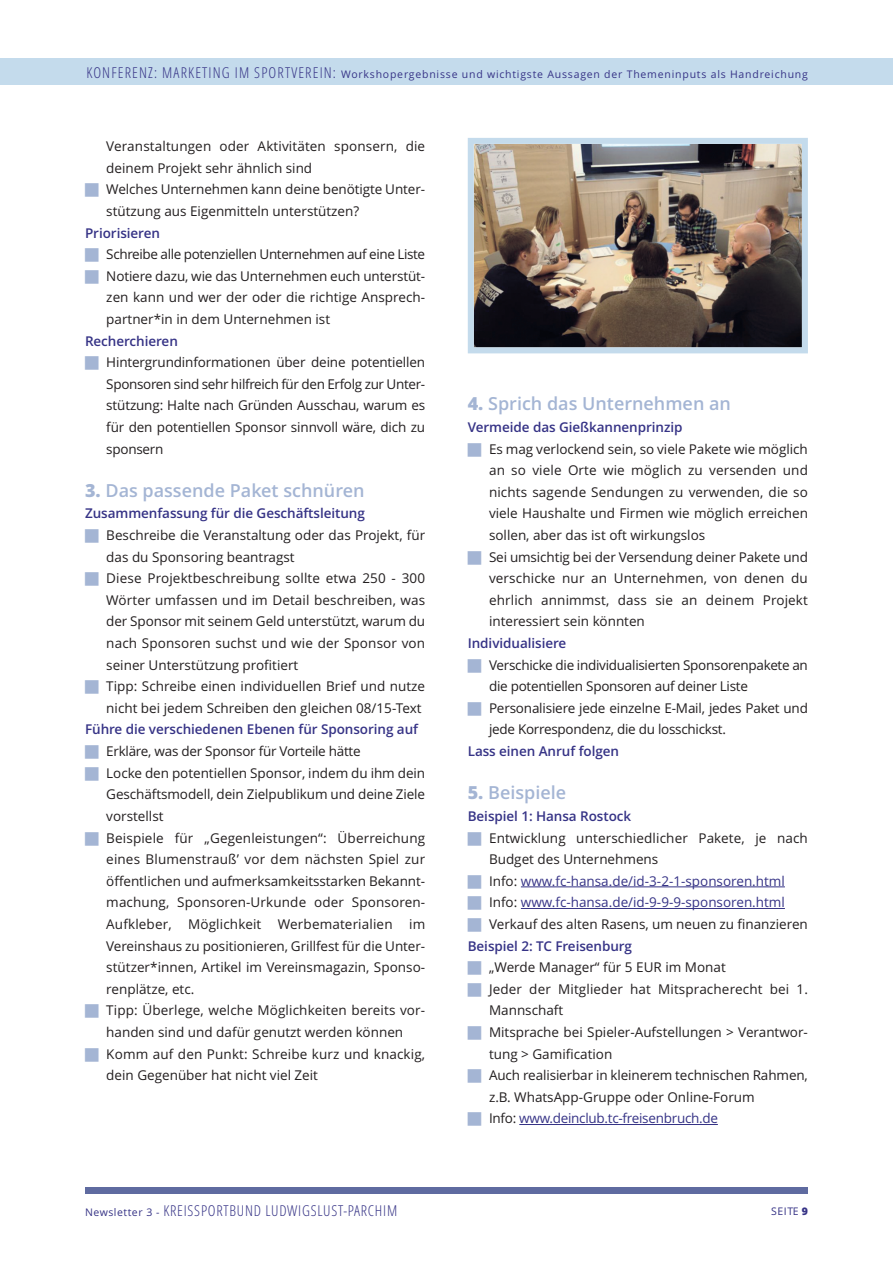
<style>
.page{position:relative;width:893px;height:1263px;background:#fff}
.page>*{position:absolute;margin:0;border:0;box-sizing:border-box;transform-origin:0 0}
.t1{font:600 18px "Open Sans";color:#a4b5d4}
.t2{font:300 15px "Open Sans Condensed";letter-spacing:.05em;color:#363386}
.t3{font:13.5px/21.6px "Open Sans";color:#231f20}
.t4{font:600 13.5px "Open Sans";letter-spacing:-.005em;color:#363386}
.t5{font:13.5px/21.6px "Open Sans";letter-spacing:-.02em;color:#231f20}
.t6{font:10.5px "Open Sans";letter-spacing:.075em;color:#363386}
.s1{font-family:"Open Sans Condensed";font-weight:300;font-size:15px}
.s2{font-weight:800}
.s3{color:#363386}
.s4{font-family:"Open Sans";font-weight:400;font-size:10.5px}
</style>
<div class="page">
<div style="left:85px;top:1188px;width:723px;height:6px;background:#5f6ba0"></div>
<div style="left:0;top:58px;width:893px;height:27px;background:#c4dbec"></div>
<img style="left:475px;top:145px;width:326px;height:201px">
<div style="left:468px;top:138px;width:340px;height:215px;border:6px solid #c4dbec"></div>
<hr style="left:521px;top:886px;width:264px;height:1px;background:#363386">
<hr style="left:521px;top:908px;width:264px;height:1px;background:#363386">
<hr style="left:519px;top:1124px;width:199px;height:1px;background:#363386">
<p class="t6" style="left:87px;top:69px;width:723px"><span class="s1">KONFERENZ: MARKETING IM SPORTVEREIN:</span> Workshopergebnisse und wichtigste Aussagen der Themeninputs als Handreichung</p>
<p class="t3" style="left:106px;top:136px;width:320px">Veranstaltungen oder Aktivitäten sponsern, die deinem Projekt sehr ähnlich sind<br>Welches unternehmen kann deine benötigte unter&shy;stützung aus Eigenmitteln unterstützen?</p>
<p class="t4" style="left:85px;top:225px;width:76px">Priorisieren</p>
<p class="t3" style="left:106px;top:244px;width:320px;text-align:justify">Schreibe alle potenziellen unternehmen auf eine Liste Notiere dazu, wie das unternehmen euch unterstüt&shy;zen kann und wer der oder die richtige Ansprech&shy;partner*in in dem unternehmen ist</p>
<p class="t4" style="left:85px;top:333px;width:94px">Recherchieren</p>
<p class="t3" style="left:106px;top:352px;width:320px;text-align:justify">Hintergrundinformationen über deine potentiellen Sponsoren sind sehr hilfreich für den Erfolg zur unter&shy;stützung: Halte nach Gründen Ausschau, warum es für den potentiellen Sponsor sinnvoll wäre, dich zu sponsern</p>
<h1 class="t1" style="left:85px;top:480px;width:281px"><span class="s2">3.</span> Das passende Paket schnüren</h1>
<p class="t4" style="left:85px;top:506px;width:281px">Zusammenfassung für die Geschäftsleitung</p>
<p class="t3" style="left:106px;top:525px;width:320px">Beschreibe die Veranstaltung oder das Projekt, für das du Sponsoring beantragst<br>Diese Projektbeschreibung sollte etwa 250 - 300<br>Wörter umfassen und im Detail beschreiben, was der Sponsor mit seinem Geld unterstützt, warum du nach Sponsoren suchst und wie der Sponsor von seiner unterstützung profitiert<br>Tipp: Schreibe einen individuellen Brief und nutze nicht bei jedem Schreiben den gleichen 08/15-Text</p>
<p class="t4" style="left:85px;top:722px;width:335px">Führe die verschiedenen Ebenen für Sponsoring auf</p>
<p class="t3" style="left:106px;top:741px;width:320px">Erkläre, was der Sponsor für Vorteile hätte<br>Locke den potentiellen Sponsor, indem du ihm dein Geschäftsmodell, dein Zielpublikum und deine Ziele vorstellst<br>Beispiele für „Gegenleistungen“: überreichung eines Blumenstrauß’ vor dem nächsten Spiel zur öffentlichen und aufmerksamkeitsstarken Bekannt&shy;machung, Sponsoren-urkunde oder Sponsoren-Aufkleber, Möglichkeit Werbematerialien im Vereinshaus zu positionieren, Grillfest für die unter&shy;stützer*innen, Artikel im Vereinsmagazin, Sponso&shy;renplätze, etc.<br>Tipp: überlege, welche Möglichkeiten bereits vor&shy;handen sind und dafür genutzt werden können Komm auf den Punkt: Schreibe kurz und knackig, dein Gegenüber hat nicht viel Zeit</p>
<h1 class="t1" style="left:468px;top:394px;width:265px"><span class="s2">4.</span> Sprich das Unternehmen an</h1>
<p class="t4" style="left:468px;top:419px;width:216px">Vermeide das Gießkannenprinzip</p>
<p class="t3" style="left:489px;top:438px;width:320px">Es mag verlockend sein, so viele Pakete wie möglich an so viele Orte wie möglich zu versenden und nichts sagende Sendungen zu verwenden, die so viele Haushalte und Firmen wie möglich erreichen sollen, aber das ist oft wirkungslos<br>Sei umsichtig bei der Versendung deiner Pakete und verschicke nur an unternehmen, von denen du ehrlich annimmst, dass sie an deinem Projekt interessiert sein könnten</p>
<p class="t4" style="left:468px;top:635px;width:100px">Individualisiere</p>
<p class="t5" style="left:489px;top:654px;width:320px">Verschicke die individualisierten Sponsorenpakete an die potentiellen Sponsoren auf deiner Liste Personalisiere jede einzelne E-Mail, jedes Paket und jede Korrespondenz, die du losschickst.</p>
<p class="t4" style="left:468px;top:743px;width:153px">Lass einen Anruf folgen</p>
<h1 class="t1" style="left:468px;top:782px;width:100px"><span class="s2">5.</span> Beispiele</h1>
<p class="t4" style="left:468px;top:808px;width:165px">Beispiel 1: Hansa Rostock</p>
<p class="t3" style="left:489px;top:827px;width:320px">Entwicklung unterschiedlicher Pakete, je nach Budget des unternehmens<br>Info: <span class="s3">www.fc-hansa.de/id-3-2-1-sponsoren.html </span>Info: <span class="s3">www.fc-hansa.de/id-9-9-9-sponsoren.html </span>Verkauf des alten Rasens, um neuen zu finanzieren</p>
<p class="t4" style="left:468px;top:938px;width:166px">Beispiel 2: TC Freisenburg</p>
<p class="t3" style="left:489px;top:957px;width:320px">„Werde Manager“ für 5 EuR im Monat<br>Jeder der Mitglieder hat Mitspracherecht bei 1.<br>Mannschaft<br>Mitsprache bei Spieler-Aufstellungen &gt; Verantwor&shy;tung &gt; Gamification<br>Auch realisierbar in kleinerem technischen Rahmen, z.B. WhatsApp-Gruppe oder Online-Forum<br>Info: <span class="s3">www.deinclub.tc-freisenbruch.de</span></p>
<p class="t2" style="left:85px;top:1202px;width:314px"><span class="s4">Newsletter 3 -</span> KREISSPORTBUND LUDWIGSLUST-PARCHIM</p>
<p class="t6" style="left:771px;top:1205px;width:38px">SEITE <span class="s2">9</span></p>
</div>
